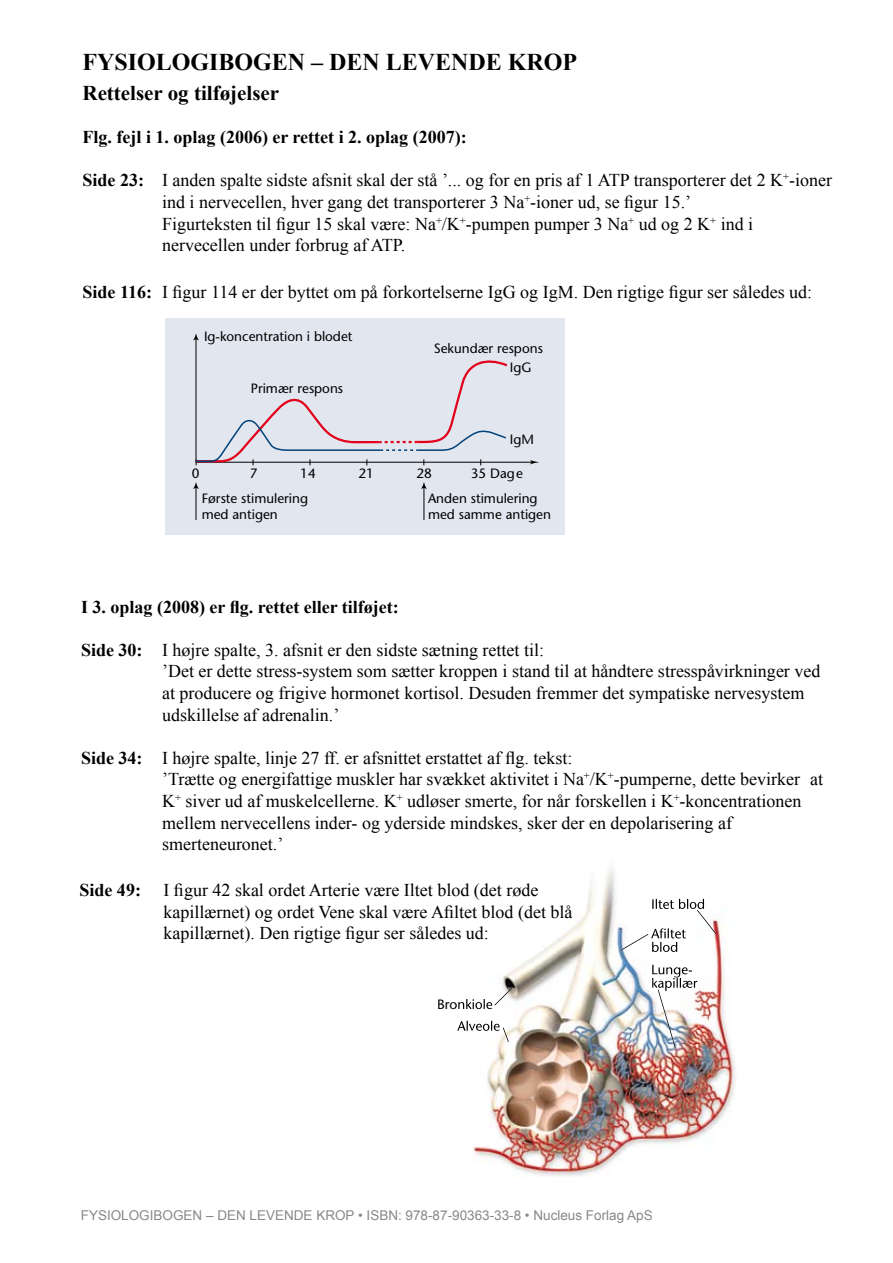
<style>
.page{position:relative;width:893px;height:1263px;background:#fff}
.page>*{position:absolute;margin:0;border:0;box-sizing:border-box;transform-origin:0 0}
.t1{font:700 24px "Times New Roman";color:#000}
.t2{font:700 21px "Times New Roman";color:#000}
.t3{font:18px/21.6px "Times New Roman";color:#000}
.t4{font:700 18px "Times New Roman";color:#000}
.t5{font:13.5px/25.5px "Stone Sans";color:#000}
.t6{font:13.5px "Arial";color:#878889}
.s1{font-weight:700}
</style>
<div class="page">
<div style="left:165px;top:318px;width:399px;height:217px;background:#e2e6ef"></div>
<hr style="left:196px;top:487px;width:1px;height:33px;background:#000">
<svg style="left:193px;top:482px;width:6px;height:7px"></svg>
<hr style="left:424px;top:487px;width:1px;height:33px;background:#000">
<svg style="left:421px;top:482px;width:6px;height:7px"></svg>
<svg style="left:193px;top:333px;width:346px;height:132px"></svg>
<img style="left:466px;top:869px;width:270px;height:308px">
<img style="left:457px;top:1021px;width:43px;height:10px">
<img style="left:652px;top:899px;width:52px;height:10px">
<img style="left:455px;top:999px;width:37px;height:10px">
<img style="left:651px;top:928px;width:35px;height:10px">
<img style="left:652px;top:942px;width:25px;height:10px">
<img style="left:652px;top:965px;width:40px;height:12px">
<img style="left:652px;top:978px;width:46px;height:13px">
<img style="left:494px;top:988px;width:18px;height:17px">
<img style="left:503px;top:1027px;width:6px;height:15px">
<img style="left:697px;top:910px;width:20px;height:25px">
<img style="left:620px;top:934px;width:28px;height:17px">
<img style="left:658px;top:991px;width:18px;height:57px">
<h1 class="t1" style="left:82px;top:46px;width:496px">FYSIOLOGIBOGEN – DEN LEVENDE KROP</h1>
<p class="t2" style="left:82px;top:78px;width:198px">Rettelser og tilføjelser</p>
<p class="t4" style="left:82px;top:125px;width:386px">Flg. fejl i 1. oplag (2006) er rettet i 2. oplag (2007):</p>
<p class="t3" style="left:162px;top:169px;width:672px;text-indent:-80px"><span class="s1">Side 23:</span> I anden spalte sidste afsnit skal der stå ’... og for en pris af 1 ATP transporterer det 2 K<sup>+</sup>-ioner ind i nervecellen, hver gang det transporterer 3 Na<sup>+</sup>-ioner ud, se figur 15.’<br>Figurteksten til figur 15 skal være: Na<sup>+</sup>/K<sup>+</sup>-pumpen pumper 3 Na<sup>+</sup> ud og 2 K<sup>+</sup> ind i nervecellen under forbrug af ATP.</p>
<p class="t3" style="left:82px;top:281px;width:731px"><span class="s1">Side 116:</span> I figur 114 er der byttet om på forkortelserne IgG og IgM. Den rigtige figur ser således ud:</p>
<p class="t5" style="left:204px;top:324px;width:150px">Ig-koncentration i blodet</p>
<p class="t5" style="left:434px;top:336px;width:111px">Sekundær respons</p>
<p class="t5" style="left:251px;top:376px;width:94px">Primær respons</p>
<p class="t5" style="left:510px;top:355px;width:23px">IgG</p>
<p class="t5" style="left:510px;top:426px;width:26px">IgM</p>
<p class="t5" style="left:192px;top:460px;width:9px">0</p>
<p class="t5" style="left:250px;top:460px;width:9px">7</p>
<p class="t5" style="left:300px;top:460px;width:17px">14</p>
<p class="t5" style="left:358px;top:460px;width:17px">21</p>
<p class="t5" style="left:416px;top:460px;width:17px">28</p>
<p class="t5" style="left:428px;top:460px;width:111px;text-indent:43px">35 Dage<br>Anden stimulering</p>
<p class="t5" style="left:428px;top:502px;width:124px">med samme antigen</p>
<p class="t5" style="left:202px;top:490px;width:108px;line-height:16.2px">Første stimulering med antigen</p>
<p class="t4" style="left:81px;top:594px;width:319px">I 3. oplag (2008) er flg. rettet eller tilføjet:</p>
<p class="t3" style="left:162px;top:639px;width:660px;text-indent:-81px"><span class="s1">Side 30:</span> I højre spalte, 3. afsnit er den sidste sætning rettet til:<br>’Det er dette stress-system som sætter kroppen i stand til at håndtere stresspåvirkninger ved at producere og frigive hormonet kortisol. Desuden fremmer det sympatiske nervesystem udskillelse af adrenalin.’</p>
<p class="t3" style="left:162px;top:747px;width:662px;text-indent:-81px"><span class="s1">Side 34:</span> I højre spalte, linje 27 ff. er afsnittet erstattet af flg. tekst:<br>’Trætte og energifattige muskler har svækket aktivitet i Na<sup>+</sup>/K<sup>+</sup>-pumperne, dette bevirker at K<sup>+</sup> siver ud af muskelcellerne. K<sup>+</sup> udløser smerte, for når forskellen i K<sup>+</sup>-koncentrationen mellem nervecellens inder- og yderside mindskes, sker der en depolarisering af smerteneuronet.’</p>
<p class="t3" style="left:163px;top:879px;width:411px;text-indent:-84px"><span class="s1">Side 49:</span> I figur 42 skal ordet Arterie være Iltet blod (det røde kapillærnet) og ordet Vene skal være Afiltet blod (det blå kapillærnet). Den rigtige figur ser således ud:</p>
<p class="t5" style="left:437px;top:991px;width:22px">Bro</p>
<p class="t6" style="left:81px;top:1206px;width:573px">FYSIOLOGIBOGEN – DEN LEVENDE KROP • ISBN: 978-87-90363-33-8 • Nucleus Forlag ApS</p>
</div>
